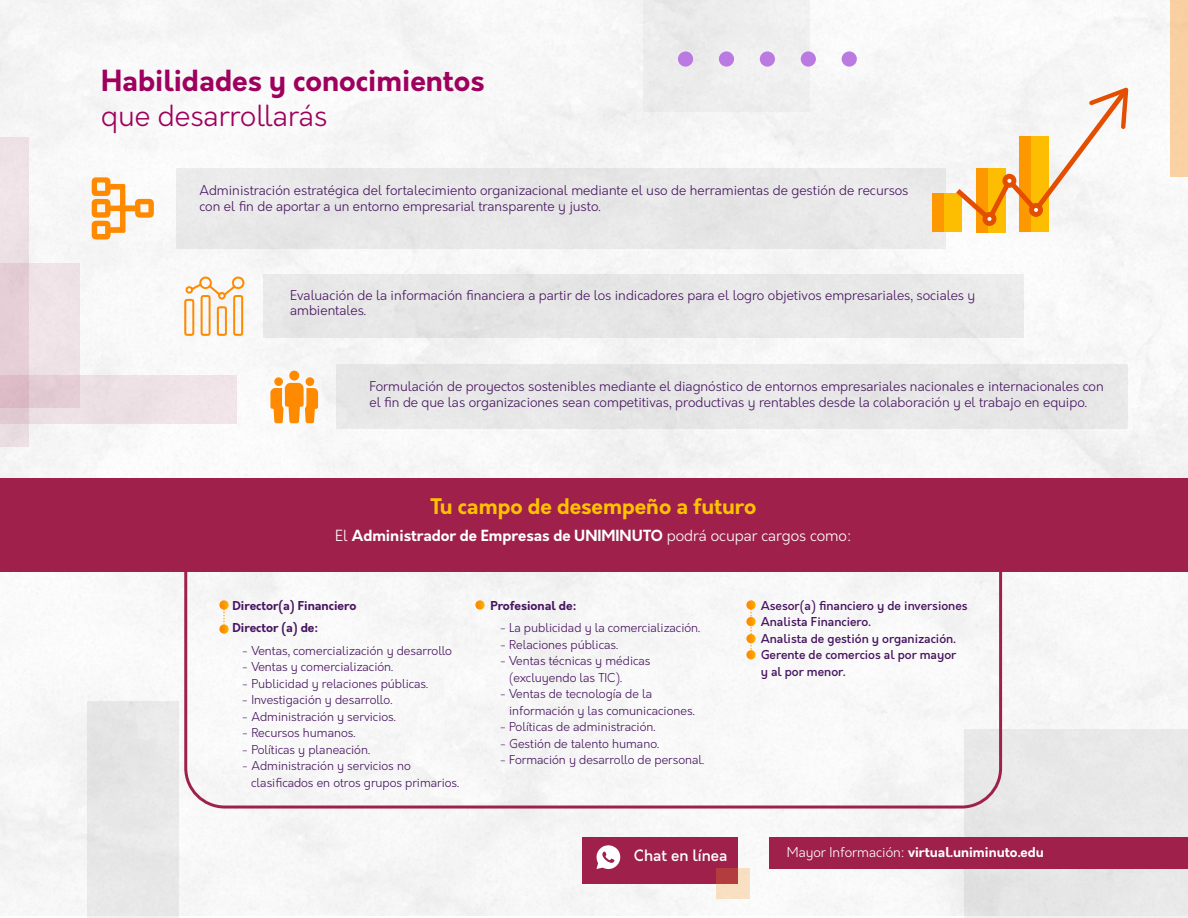
<style>
.page{position:relative;width:1188px;height:918px;background:#fff}
.page>*{position:absolute;margin:0;border:0;box-sizing:border-box;transform-origin:0 0}
.t1{font:700 28.5px "Orkney";color:#9e005d}
.t2{font:300 28.5px "Orkney";color:#9e005d}
.t3{font:700 21px "Orkney";color:#ffc200}
.t4{font:500 15.3px "Orkney";color:#fff}
.t5{font:700 15px "Orkney";color:#fff}
.t6{font:300 13.2px/15.9px "Orkney";color:#481560}
.t7{font:700 13.2px "Orkney";color:#fff}
.t8{font:300 12px/16.5px "Orkney";color:#481560}
.t9{font:500 12px/16.5px "Orkney";color:#481560}
.t10{font:700 12px/22.5px "Orkney";color:#481560}
.s1{font-weight:300}
</style>
<div class="page">
<img style="left:0;top:0;width:1188px;height:916px">
<svg style="left:92px;top:177px;width:62px;height:63px"></svg>
<div style="left:176px;top:168px;width:770px;height:81px;background:#e7e7e7"></div>
<div style="left:264px;top:274px;width:760px;height:64px;background:#e7e7e7"></div>
<div style="left:336px;top:364px;width:791px;height:65px;background:#e7e7e7"></div>
<div style="left:0;top:137px;width:28px;height:310px;background:#eee1e6"></div>
<div style="left:0;top:264px;width:80px;height:144px;background:linear-gradient(to right,#e5ccd5,#f2e9ec)"></div>
<svg style="left:0;top:375px;width:237px;height:48px;background:#eadadf"></svg>
<div style="left:1171px;top:0;width:17px;height:176px;background:#f8d1a2"></div>
<div style="left:965px;top:729px;width:223px;height:189px;background:#e7e7e7"></div>
<div style="left:88px;top:701px;width:91px;height:217px;background:#e7e7e7"></div>
<div style="left:643px;top:0;width:167px;height:112px;background:#e7e7e7"></div>
<svg style="left:184px;top:276px;width:61px;height:60px"></svg>
<svg style="left:270px;top:383px;width:48px;height:40px"></svg>
<div style="left:289px;top:371px;width:10px;height:10px;background:#ff8a00;border-radius:50%"></div>
<div style="left:306px;top:377px;width:8px;height:9px;background:#ff8a00;border-radius:50%"></div>
<div style="left:274px;top:377px;width:9px;height:9px;background:#ff8a00;border-radius:50%"></div>
<svg style="left:219px;top:600px;width:10px;height:34px"></svg>
<svg style="left:475px;top:600px;width:10px;height:10px"></svg>
<svg style="left:746px;top:600px;width:10px;height:59px"></svg>
<div style="left:770px;top:838px;width:418px;height:30px;background:#9e204b"></div>
<div style="left:0;top:479px;width:1188px;height:92px;background:#9e204b"></div>
<div style="left:184px;top:521px;width:818px;height:288px;border:3px solid #9e204b;border-radius:39px"></div>
<div style="left:582px;top:838px;width:156px;height:45px;background:#9e204b"></div>
<svg style="left:716px;top:868px;width:33px;height:31px"></svg>
<svg style="left:596px;top:845px;width:25px;height:24px"></svg>
<div style="left:1020px;top:136px;width:29px;height:96px;background:#fdbe02"></div>
<div style="left:1020px;top:136px;width:11px;height:96px;background:#fd9801"></div>
<div style="left:976px;top:168px;width:29px;height:64px;background:#fdbe02"></div>
<div style="left:976px;top:168px;width:11px;height:64px;background:#fd9801"></div>
<div style="left:932px;top:194px;width:29px;height:38px;background:#fdbe02"></div>
<div style="left:932px;top:194px;width:11px;height:38px;background:#fd9801"></div>
<svg style="left:951px;top:86px;width:180px;height:141px"></svg>
<div style="left:985px;top:214px;width:9px;height:9px;background:#fff;border-radius:50%"></div>
<div style="left:983px;top:212px;width:13px;height:14px;border:5px solid #e44e00;border-radius:50%"></div>
<div style="left:1005px;top:176px;width:9px;height:9px;background:#fff;border-radius:50%"></div>
<div style="left:1002px;top:174px;width:14px;height:14px;border:5px solid #e44e00;border-radius:50%"></div>
<div style="left:1032px;top:205px;width:9px;height:9px;background:#fff;border-radius:50%"></div>
<div style="left:1029px;top:203px;width:14px;height:14px;border:5px solid #e44e00;border-radius:50%"></div>
<div style="left:842px;top:51px;width:15px;height:16px;background:#bb79e2;border-radius:50%"></div>
<div style="left:801px;top:51px;width:15px;height:16px;background:#bb79e2;border-radius:50%"></div>
<div style="left:760px;top:51px;width:15px;height:16px;background:#bb79e2;border-radius:50%"></div>
<div style="left:719px;top:51px;width:15px;height:16px;background:#bb79e2;border-radius:50%"></div>
<div style="left:678px;top:51px;width:15px;height:16px;background:#bb79e2;border-radius:50%"></div>
<h1 class="t1" style="left:101px;top:62px;width:385px">Habilidades y conocimientos</h1>
<h1 class="t2" style="left:101px;top:97px;width:228px">que desarrollarás</h1>
<p class="t6" style="left:199px;top:183px;width:710px">Administración estratégica del fortalecimiento organizacional mediante el uso de herramientas de gestión de recursos con el fin de aportar a un entorno empresarial transparente y justo.</p>
<p class="t6" style="left:290px;top:287px;width:687px">Evaluación de la información financiera a partir de los indicadores para el logro objetivos empresariales, sociales y ambientales.</p>
<p class="t6" style="left:369px;top:378px;width:736px">Formulación de proyectos sostenibles mediante el diagnóstico de entornos empresariales nacionales e internacionales con el fin de que las organizaciones sean competitivas, productivas y rentables desde la colaboración y el trabajo en equipo.</p>
<h2 class="t3" style="left:430px;top:492px;width:328px">Tu campo de desempeño a futuro</h2>
<p class="t5" style="left:335px;top:525px;width:518px"><span class="s1">El</span> Administrador de Empresas de UNIMINUTO <span class="s1">podrá ocupar cargos como:</span></p>
<p class="t10" style="left:232px;top:594px;width:125px">Director(a) Financiero<br>Director (a) de:</p>
<p class="t8" style="left:242px;top:642px;width:212px">- Ventas, comercialización y desarrollo</p>
<p class="t8" style="left:242px;top:659px;width:153px">- Ventas y comercialización.</p>
<p class="t8" style="left:242px;top:675px;width:188px">- Publicidad y relaciones públicas.</p>
<p class="t8" style="left:242px;top:692px;width:152px">- Investigación y desarrollo.</p>
<p class="t8" style="left:242px;top:708px;width:156px">- Administración y servicios.</p>
<p class="t8" style="left:242px;top:725px;width:115px">- Recursos humanos.</p>
<p class="t8" style="left:242px;top:741px;width:130px">- Políticas y planeación.</p>
<p class="t8" style="left:251px;top:758px;width:210px;text-indent:-9px">- Administración y servicios no clasificados en otros grupos primarios.</p>
<p class="t10" style="left:490px;top:594px;width:88px">Profesional de:</p>
<p class="t8" style="left:500px;top:620px;width:202px">- La publicidad y la comercialización.</p>
<p class="t8" style="left:500px;top:636px;width:120px">- Relaciones públicas.</p>
<p class="t8" style="left:509px;top:653px;width:143px;text-indent:-9px">- Ventas técnicas y médicas (excluyendo las TIC).</p>
<p class="t8" style="left:509px;top:686px;width:187px;text-indent:-9px">- Ventas de tecnología de la información y las comunicaciones.</p>
<p class="t8" style="left:500px;top:719px;width:157px">- Políticas de administración.</p>
<p class="t8" style="left:500px;top:735px;width:161px">- Gestión de talento humano.</p>
<p class="t8" style="left:500px;top:752px;width:206px">- Formación y desarrollo de personal.</p>
<p class="t9" style="left:761px;top:597px;width:208px">Asesor(a) financiero y de inversiones<br>Analista Financiero.<br>Analista de gestión y organización.<br>Gerente de comercios al por mayor<br>y al por menor.</p>
<p class="t4" style="left:634px;top:846px;width:95px">Chat en línea</p>
<p class="t7" style="left:787px;top:843px;width:259px"><span class="s1">Mayor Información:</span> virtual.uniminuto.edu</p>
</div>
